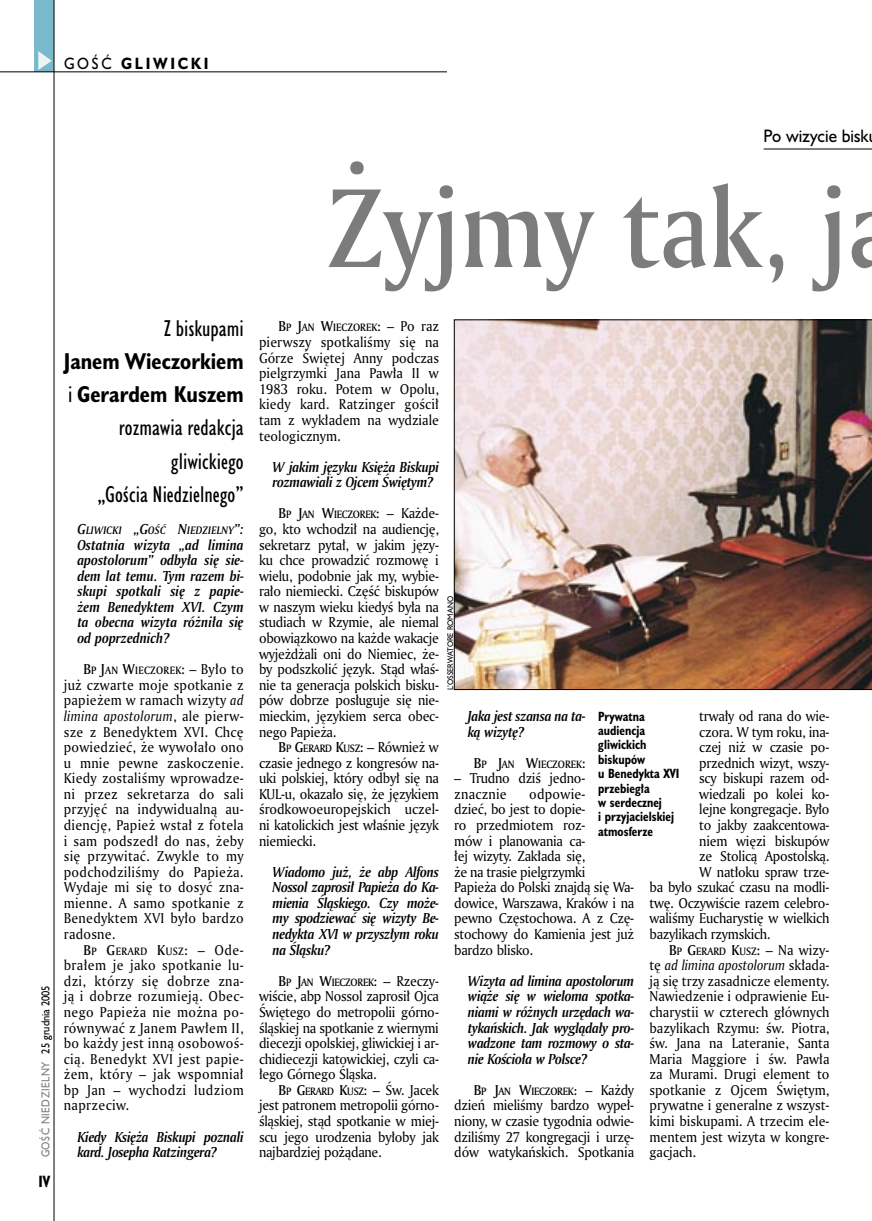
<style>
.page{position:relative;width:872px;height:1221px;background:#fff}
.page>*{position:absolute;margin:0;border:0;box-sizing:border-box;transform-origin:0 0}
._05_tytyl_AmMd_72_pt{font:108px "Amerigo Md PL";color:#7c7c7c;scale:.9 1}
._06-1_lead_prawy_HuCn_14_pt{font:21px/33px "Humanst 521 Cn PL";color:#000;text-align:right}
._04-3_nadtytul_lokal{font:16.5px "Humanst 521 PL";color:#000;scale:.94 1}
._15a_temat_lewo{font:700 15px "Humanst 521 PL";letter-spacing:.2em;color:#000;scale:.9 1}
._16_pagina_lewa{font:700 15px "Humanst 521 Cn PL";color:#000;scale:.94 1}
._07_wywiad_pytanie{font:italic 700 13.95px/15.6px "Amerigo PL";letter-spacing:-.02em;color:#000;text-align:justify;scale:.94 1}
._01_body_tekst{font:13.8px/15.6px "Amerigo PL";letter-spacing:-.02em;color:#000;text-align:justify;scale:.94 1}
._09_podpis_zdjecia_HuCnB{font:700 12.3px/14.4px "Humanst 521 Cn PL";color:#000;scale:.94 1}
._07_wywiad_pytanie-2{font:italic 700 10.5px "Amerigo PL";letter-spacing:.025em;color:#000;scale:.94 1}
._18a_data_lewa_GOSC{font:10.5px "Humanst 521 PL";letter-spacing:.05em;color:#7c7c7c;scale:.9 1}
._18_data_lewa{font:10.5px "Humanst 521 PL";color:#000;scale:.9 1}
._01_body_tekst-2{font:10.35px "Amerigo Md PL";letter-spacing:-.015em;color:#000;scale:.94 1}
._01_body_tekst-3{font:10.35px "Amerigo Md PL";letter-spacing:.025em;color:#000;scale:.94 1}
._01_body_tekst-4{font:10.35px "Amerigo Md PL";letter-spacing:.045em;color:#000;scale:.94 1}
._09a_autor_zdjecia_Hu_5_pt{font:7.5px "Humanst 521 PL";color:#000;scale:.94 1}
.s1{font-weight:400}
.s2{font-weight:700}
.s3{font-size:13.95px}
.s4{font-size:13.8px}
.s5{font-family:"Amerigo PL";font-size:13.8px}
.s6{font-style:italic}
</style>
<div class="page">
<div style="left:35px;top:0;width:19px;height:72px;background:#78b9cc"></div>
<svg style="left:38px;top:51px;width:14px;height:19px"></svg>
<hr style="left:54px;top:0;width:1px;height:1220px;background:#000">
<hr style="left:0;top:72px;width:447px;height:1px;background:#000">
<hr style="left:763px;top:149px;width:109px;height:1px;background:#000">
<img style="left:454px;top:319px;width:418px;height:370px">
<p class="_15a_temat_lewo" style="left:64px;top:53px;width:162px"><span class="s1">GOŚĆ</span> GLIWICKI</p>
<p class="_18_data_lewa" style="left:38px;top:1053px;width:77px;rotate:-90deg">25 grudnia 2005</p>
<p class="_18a_data_lewa_GOSC" style="left:38px;top:1157px;width:108px;rotate:-90deg">GOŚĆ NIEDZIELNY</p>
<p class="_16_pagina_lewa" style="left:38px;top:1170px;width:14px">IV</p>
<p class="_06-1_lead_prawy_HuCn_14_pt" style="left:64px;top:312px;width:181px">Z biskupami<br><span class="s2">Janem Wieczorkiem </span>i <span class="s2">Gerardem Kuszem </span>rozmawia redakcja gliwickiego<br>„Gościa Niedzielnego”</p>
<p class="_07_wywiad_pytanie-2" style="left:77px;top:523px;width:178px"><span class="s3">G</span>LIWICKI <span class="s3">„G</span>OŚĆ <span class="s3">N</span>IEDZIELNY<span class="s3">”:</span></p>
<p class="_07_wywiad_pytanie" style="left:77px;top:536px;width:179px">Ostatnia wizyta „ad limina apostolorum” odbyła się sie&shy;dem lat temu. Tym razem bi&shy;skupi spotkali się z papie&shy;żem Benedyktem XVI. Czym ta obecna wizyta różniła się od poprzednich?</p>
<p class="_01_body_tekst-3" style="left:83px;top:663px;width:172px"><span class="s4">B</span>P <span class="s4">J</span>AN <span class="s4">W</span>IECZOREK<span class="s4">:</span> <span class="s5">– Było to</span></p>
<p class="_01_body_tekst" style="left:64px;top:676px;width:193px">już czwarte moje spotkanie z papieżem w ramach wizyty <span class="s6">ad limina apostolorum</span>, ale pierw&shy;sze z Benedyktem XVI. Chcę powiedzieć, że wywołało ono u mnie pewne zaskoczenie.<br>Kiedy zostaliśmy wprowadze&shy;ni przez sekretarza do sali przyjęć na indywidualną au&shy;diencję, Papież wstał z fotela i sam podszedł do nas, żeby się przywitać. Zwykle to my podchodziliśmy do Papieża.<br>Wydaje mi się to dosyć zna&shy;mienne. A samo spotkanie z Benedyktem XVI było bardzo radosne.</p>
<p class="_01_body_tekst-4" style="left:83px;top:943px;width:172px"><span class="s4">B</span>P <span class="s4">G</span>ERARD <span class="s4">K</span>USZ<span class="s4">:</span> <span class="s5">– Ode-</span></p>
<p class="_01_body_tekst" style="left:64px;top:957px;width:193px">brałem je jako spotkanie lu&shy;dzi, którzy się dobrze zna&shy;ją i dobrze rozumieją. Obec&shy;nego Papieża nie można po&shy;równywać z Janem Pawłem II, bo każdy jest inną osobowoś&shy;cią. Benedykt XVI jest papie&shy;żem, który – jak wspomniał bp Jan – wychodzi ludziom naprzeciw.</p>
<p class="_07_wywiad_pytanie" style="left:77px;top:1128px;width:178px">Kiedy Księża Biskupi poznali kard. Josepha Ratzingera?</p>
<p class="_04-3_nadtytul_lokal" style="left:763px;top:124px;width:113px">Po wizycie bisk</p>
<p class="_05_tytyl_AmMd_72_pt" style="left:327px;top:156px;width:580px">Żyjmy tak, j</p>
<p class="_01_body_tekst-2" style="left:279px;top:321px;width:172px"><span class="s4">B</span>P <span class="s4">J</span>AN <span class="s4">W</span>IECZOREK<span class="s4">:</span> <span class="s5">– Po raz</span></p>
<p class="_01_body_tekst" style="left:259px;top:334px;width:193px">pierwszy spotkaliśmy się na Górze Świętej Anny podczas pielgrzymki Jana Pawła II w 1983 roku. Potem w Opolu, kiedy kard. Ratzinger gościł tam z wykładem na wydziale teologicznym.</p>
<p class="_07_wywiad_pytanie" style="left:273px;top:458px;width:178px">W jakim języku Księża Biskupi rozmawiali z Ojcem Świętym?</p>
<p class="_01_body_tekst-2" style="left:279px;top:507px;width:172px"><span class="s4">B</span>P <span class="s4">J</span>AN <span class="s4">W</span>IECZOREK<span class="s4">:</span> <span class="s5">– Każde-</span></p>
<p class="_01_body_tekst" style="left:259px;top:521px;width:193px">go, kto wchodził na audiencję, sekretarz pytał, w jakim języ&shy;ku chce prowadzić rozmowę i wielu, podobnie jak my, wybie&shy;rało niemiecki. Część biskupów w naszym wieku kiedyś była na studiach w Rzymie, ale niemal obowiązkowo na każde wakacje wyjeżdżali oni do Niemiec, że&shy;by podszkolić język. Stąd właś&shy;nie ta generacja polskich bisku&shy;pów dobrze posługuje się nie&shy;mieckim, językiem serca obec&shy;nego Papieża.</p>
<p class="_01_body_tekst-2" style="left:279px;top:741px;width:172px"><span class="s4">B</span>P <span class="s4">G</span>ERARD <span class="s4">K</span>USZ<span class="s4">:</span> <span class="s5">– Również w</span></p>
<p class="_01_body_tekst" style="left:259px;top:754px;width:193px">czasie jednego z kongresów na&shy;uki polskiej, który odbył się na KUL-u, okazało się, że językiem środkowoeuropejskich uczel&shy;ni katolickich jest właśnie język niemiecki.</p>
<p class="_07_wywiad_pytanie" style="left:273px;top:863px;width:179px">Wiadomo już, że abp Alfons Nossol zaprosił Papieża do Ka&shy;mienia Śląskiego. Czy może&shy;my spodziewać się wizyty Be&shy;nedykta XVI w przyszłym roku na Śląsku?</p>
<p class="_01_body_tekst-2" style="left:279px;top:975px;width:172px"><span class="s4">B</span>P <span class="s4">J</span>AN <span class="s4">W</span>IECZOREK<span class="s4">:</span> <span class="s5">– Rzeczy-</span></p>
<p class="_01_body_tekst" style="left:259px;top:988px;width:193px">wiście, abp Nossol zaprosił Ojca Świętego do metropolii górno&shy;śląskiej na spotkanie z wiernymi diecezji opolskiej, gliwickiej i ar&shy;chidiecezji katowickiej, czyli ca&shy;łego Górnego Śląska.</p>
<p class="_01_body_tekst-2" style="left:279px;top:1084px;width:172px"><span class="s4">B</span>P <span class="s4">G</span>ERARD <span class="s4">K</span>USZ<span class="s4">:</span> <span class="s5">– Św. Jacek</span></p>
<p class="_01_body_tekst" style="left:259px;top:1097px;width:193px">jest patronem metropolii górno&shy;śląskiej, stąd spotkanie w miej&shy;scu jego urodzenia byłoby jak najbardziej pożądane.</p>
<p class="_09a_autor_zdjecia_Hu_5_pt" style="left:445px;top:689px;width:101px;rotate:-90deg">L’OSSERWATORE ROMANO</p>
<p class="_07_wywiad_pytanie" style="left:468px;top:707px;width:127px">Jaka jest szansa na ta&shy;ką wizytę?</p>
<p class="_01_body_tekst-2" style="left:474px;top:757px;width:120px"><span class="s4">B</span>P <span class="s4">J</span>AN <span class="s4">W</span>IECZOREK<span class="s4">:</span></p>
<p class="_01_body_tekst" style="left:454px;top:770px;width:141px">– Trudno dziś jedno&shy;znacznie</p>
<p class="_01_body_tekst" style="left:699px;top:707px;width:140px">trwały od rana do wie-</p>
<p class="_01_body_tekst" style="left:699px;top:723px;width:140px">czora. W tym roku, ina-</p>
<p class="_01_body_tekst" style="left:699px;top:739px;width:140px">czej niż w czasie po-</p>
<p class="_01_body_tekst" style="left:699px;top:754px;width:140px">przednich wizyt, wszy-</p>
<p class="_01_body_tekst" style="left:699px;top:770px;width:140px">scy biskupi razem od-</p>
<p class="_01_body_tekst" style="left:699px;top:785px;width:140px">wiedzali po kolei ko-</p>
<p class="_01_body_tekst" style="left:699px;top:801px;width:140px">lejne kongregacje. Było</p>
<p class="_01_body_tekst" style="left:699px;top:816px;width:140px">to jakby zaakcentowa-</p>
<p class="_01_body_tekst" style="left:699px;top:832px;width:140px">niem więzi biskupów</p>
<p class="_01_body_tekst" style="left:699px;top:848px;width:140px">ze Stolicą Apostolską.</p>
<p class="_01_body_tekst" style="left:699px;top:863px;width:140px">W natłoku spraw trze-</p>
<p class="_01_body_tekst" style="left:649px;top:879px;width:193px">ba było szukać czasu na modli-</p>
<p class="_01_body_tekst" style="left:649px;top:894px;width:193px">twę. Oczywiście razem celebro-</p>
<p class="_01_body_tekst" style="left:649px;top:910px;width:193px">waliśmy Eucharystię w wielkich</p>
<p class="_01_body_tekst" style="left:649px;top:925px;width:130px">bazylikach rzymskich.</p>
<p class="_01_body_tekst-2" style="left:669px;top:943px;width:172px"><span class="s4">B</span>P <span class="s4">G</span>ERARD <span class="s4">K</span>USZ<span class="s4">:</span> <span class="s5">– Na wizy-</span></p>
<p class="_01_body_tekst" style="left:649px;top:957px;width:193px">tę <span class="s6">ad limina apostolorum</span> składa&shy;ją się trzy zasadnicze elementy.<br>Nawiedzenie i odprawienie Eu&shy;charystii w czterech głównych bazylikach Rzymu: św. Piotra, św. Jana na Lateranie, Santa Maria Maggiore i św. Pawła za Murami. Drugi element to spotkanie z Ojcem Świętym, prywatne i generalne z wszyst&shy;kimi biskupami. A trzecim ele&shy;mentem jest wizyta w kongre&shy;gacjach.</p>
<p class="_09_podpis_zdjecia_HuCnB" style="left:598px;top:708px;width:88px">Prywatna audiencja gliwickich biskupów<br>u Benedykta XVI przebiegła<br>w serdecznej<br>i przyjacielskiej atmosferze</p>
<p class="_01_body_tekst" style="left:454px;top:785px;width:193px;text-align:left;text-indent:75px">odpowie-<br>dzieć, bo jest to dopie-<br>ro przedmiotem roz-<br>mów i planowania ca-<br>łej wizyty. Zakłada się,<br>że na trasie pielgrzymki<br>Papieża do Polski znajdą się Wa&shy;dowice, Warszawa, Kraków i na pewno Częstochowa. A z Czę&shy;stochowy do Kamienia jest już bardzo blisko.</p>
<p class="_07_wywiad_pytanie" style="left:468px;top:972px;width:179px">Wizyta ad limina apostolorum wiąże się w wieloma spotka&shy;niami w różnych urzędach wa&shy;tykańskich. Jak wyglądały pro&shy;wadzone tam rozmowy o sta&shy;nie Kościoła w Polsce?</p>
<p class="_01_body_tekst-2" style="left:474px;top:1084px;width:172px"><span class="s4">B</span>P <span class="s4">J</span>AN <span class="s4">W</span>IECZOREK<span class="s5">: – Każdy</span></p>
<p class="_01_body_tekst" style="left:454px;top:1097px;width:193px">dzień mieliśmy bardzo wypeł&shy;niony, w czasie tygodnia odwie&shy;dziliśmy 27 kongregacji i urzę&shy;dów watykańskich. Spotkania</p>
</div>
